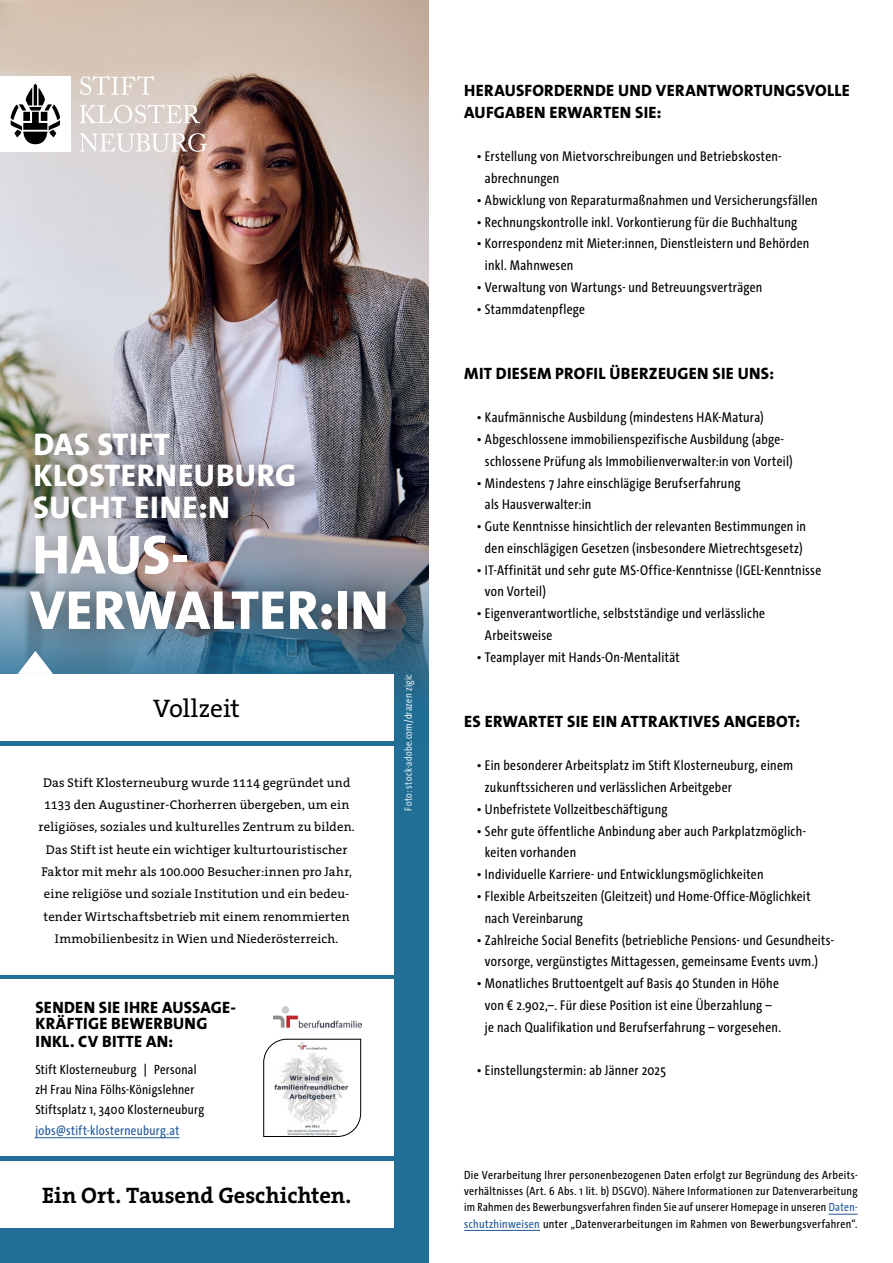
<style>
.page{position:relative;width:893px;height:1263px;background:#fff}
.page>*{position:absolute;margin:0;border:0;box-sizing:border-box;transform-origin:0 0}
.t1{font:800 55.5px/55.5px "The Sans B W8";letter-spacing:.005em;color:#fff}
.t2{font:800 31.5px/31.5px "The Sans B W8";letter-spacing:.015em;color:#fff}
.t3{font:25.5px "The Serif B W5 Plain";letter-spacing:-.005em;color:#000}
.t4{font:700 22.5px "The Serif B W7";color:#000}
.t5{font:800 16.5px/21.8px "The Sans B W8";letter-spacing:.015em;color:#000}
.t6{font:14.25px/21.8px "The Sans Cd LF5 Plain";letter-spacing:.02em;color:#000}
.t7{font:13.5px "The Sans Cd LF5 Plain";letter-spacing:.025em;color:#000}
.t8{font:13.5px "The Sans Cd LF5 Plain";letter-spacing:.025em;color:#22599b}
.t9{font:12.75px/22.4px "The Serif B W5 Plain";letter-spacing:.01em;color:#000;text-align:center}
.t10{font:12px/16.2px "The Sans Cd LF5 Plain";letter-spacing:.025em;color:#000;text-align:justify}
.t11{font:300 10.5px "The Sans Cd LF4";letter-spacing:.03em;color:#fff}
.s1{color:#22599b}
</style>
<div class="page">
<div style="left:0;top:0;width:429px;height:1263px;background:#216f96"></div>
<img style="left:0;top:0;width:429px;height:741px">
<svg style="left:80px;top:76px;width:74px;height:19px"></svg>
<svg style="left:80px;top:104px;width:120px;height:19px"></svg>
<svg style="left:79px;top:133px;width:128px;height:19px"></svg>
<div style="left:0;top:76px;width:71px;height:76px;background:#fff"></div>
<svg style="left:11px;top:83px;width:49px;height:61px"></svg>
<div style="left:9px;top:410px;width:400px;height:242px;background:#000;opacity:.5"></div>
<svg style="left:18px;top:651px;width:35px;height:23px"></svg>
<div style="left:0;top:746px;width:393px;height:228px;background:#fff"></div>
<div style="left:0;top:1161px;width:393px;height:66px;background:#fff"></div>
<div style="left:0;top:674px;width:393px;height:67px;background:#fff"></div>
<svg style="left:829px;top:1214px;width:29px;height:1px"></svg>
<hr style="left:464px;top:1230px;width:76px;height:1px;background:#22599b">
<div style="left:0;top:979px;width:393px;height:176px;background:#fff"></div>
<hr style="left:35px;top:1137px;width:144px;height:1px;background:#22599b">
<img style="left:274px;top:1007px;width:87px;height:22px">
<svg style="left:263px;top:1039px;width:98px;height:98px"></svg>
<p class="t2" style="left:33px;top:429px;width:265px">DAS STIFT<br>KLOSTERNEUBURG<br>SUCHT EINE:N</p>
<p class="t1" style="left:30px;top:527px;width:360px">HAUS-<br>VERWALTER:IN</p>
<p class="t3" style="left:153px;top:691px;width:88px">Vollzeit</p>
<p class="t9" style="left:39px;top:771px;width:318px">Das Stift Klosterneuburg wurde 1114 gegründet und 1133 den Augustiner-Chorherren übergeben, um ein religiöses, soziales und kulturelles Zentrum zu bilden.<br>Das Stift ist heute ein wichtiger kulturtouristischer Faktor mit mehr als 100.000 Besucher:innen pro Jahr, eine religiöse und soziale Institution und ein bedeu&shy;tender Wirtschaftsbetrieb mit einem renommierten Immobilienbesitz in Wien und Niederösterreich.</p>
<p class="t11" style="left:402px;top:811px;width:138px;rotate:-90deg">Foto: stock-adobe.com/drazen zigic</p>
<p class="t5" style="left:35px;top:999px;width:202px;line-height:16.5px">SENDEN SIE IHRE AUSSAGE-<br>KRÄFTIGE BEWERBUNG</p>
<p class="t5" style="left:35px;top:1031px;width:139px">INKL. CV BITTE AN:</p>
<p class="t7" style="left:35px;top:1060px;width:163px">Stift Klosterneuburg | Personal</p>
<p class="t7" style="left:35px;top:1081px;width:160px">zH Frau Nina Fölhs-Königslehner</p>
<p class="t7" style="left:35px;top:1101px;width:170px">Stiftsplatz 1, 3400 Klosterneuburg</p>
<p class="t8" style="left:35px;top:1121px;width:145px">jobs@stift-klosterneuburg.at</p>
<p class="t4" style="left:42px;top:1180px;width:310px">Ein Ort. Tausend Geschichten.</p>
<p class="t5" style="left:464px;top:80px;width:387px">HERAUSFORDERNDE UND VERANTWORTUNGSVOLLE<br>AUFGABEN ERWARTEN SIE:</p>
<p class="t6" style="left:485px;top:145px;width:298px;text-indent:-8px">• Erstellung von Mietvorschreibungen und Betriebskosten&shy;abrechnungen</p>
<p class="t6" style="left:477px;top:189px;width:342px">• Abwicklung von Reparaturmaßnahmen und Versicherungsfällen</p>
<p class="t6" style="left:477px;top:210px;width:322px">• Rechnungskontrolle inkl. Vorkontierung für die Buchhaltung</p>
<p class="t6" style="left:485px;top:232px;width:326px;text-indent:-8px">• Korrespondenz mit Mieter:innen, Dienstleistern und Behörden inkl. Mahnwesen</p>
<p class="t6" style="left:477px;top:276px;width:287px">• Verwaltung von Wartungs- und Betreuungsverträgen</p>
<p class="t6" style="left:477px;top:297px;width:110px">• Stammdatenpflege</p>
<p class="t5" style="left:464px;top:363px;width:311px">MIT DIESEM PROFIL ÜBERZEUGEN SIE UNS:</p>
<p class="t6" style="left:477px;top:406px;width:288px">• Kaufmännische Ausbildung (mindestens HAK-Matura)</p>
<p class="t6" style="left:485px;top:428px;width:309px;text-indent:-8px">• Abgeschlossene immobilienspezifische Ausbildung (abge&shy;schlossene Prüfung als Immobilienverwalter:in von Vorteil)</p>
<p class="t6" style="left:485px;top:471px;width:257px;text-indent:-8px">• Mindestens 7 Jahre einschlägige Berufserfahrung als Hausverwalter:in</p>
<p class="t6" style="left:477px;top:515px;width:331px;text-align:center">• Gute Kenntnisse hinsichtlich der relevanten Bestimmungen in den einschlägigen Gesetzen (insbesondere Mietrechtsgesetz)</p>
<p class="t6" style="left:485px;top:558px;width:338px;text-indent:-8px">• IT-Affinität und sehr gute MS-Office-Kenntnisse (IGEL-Kenntnisse von Vorteil)</p>
<p class="t6" style="left:485px;top:602px;width:282px;text-indent:-8px">• Eigenverantwortliche, selbstständige und verlässliche<br>Arbeitsweise</p>
<p class="t6" style="left:477px;top:645px;width:204px">• Teamplayer mit Hands-On-Mentalität</p>
<p class="t5" style="left:464px;top:711px;width:337px">ES ERWARTET SIE EIN ATTRAKTIVES ANGEBOT:</p>
<p class="t6" style="left:485px;top:754px;width:310px;text-indent:-8px">• Ein besonderer Arbeitsplatz im Stift Klosterneuburg, einem zukunftssicheren und verlässlichen Arbeitgeber</p>
<p class="t6" style="left:477px;top:798px;width:192px">• Unbefristete Vollzeitbeschäftigung</p>
<p class="t6" style="left:485px;top:819px;width:322px;text-indent:-8px">• Sehr gute öffentliche Anbindung aber auch Parkplatzmöglich&shy;keiten vorhanden</p>
<p class="t6" style="left:477px;top:863px;width:288px">• Individuelle Karriere- und Entwicklungsmöglichkeiten</p>
<p class="t6" style="left:485px;top:885px;width:327px;text-indent:-8px">• Flexible Arbeitszeiten (Gleitzeit) und Home-Office-Möglichkeit nach Vereinbarung</p>
<p class="t6" style="left:477px;top:928px;width:358px;text-align:center">• Zahlreiche Social Benefits (betriebliche Pensions- und Gesundheits&shy;vorsorge, vergünstigtes Mittagessen, gemeinsame Events uvm.)</p>
<p class="t6" style="left:477px;top:972px;width:306px;text-align:center">• Monatliches Bruttoentgelt auf Basis 40 Stunden in Höhe von € 2.902,–. Für diese Position ist eine Überzahlung –<br>je nach Qualifikation und Berufserfahrung – vorgesehen.</p>
<p class="t6" style="left:477px;top:1059px;width:190px">• Einstellungstermin: ab Jänner 2025</p>
<p class="t10" style="left:464px;top:1166px;width:395px">Die Verarbeitung Ihrer personenbezogenen Daten erfolgt zur Begründung des Arbeits&shy;verhältnisses (Art. 6 Abs. 1 lit. b) DSGVO). Nähere Informationen zur Datenverarbeitung im Rahmen des Bewerbungsverfahren finden Sie auf unserer Homepage in unseren <span class="s1">Daten&shy;schutzhinweisen</span> unter „Datenverarbeitungen im Rahmen von Bewerbungsverfahren“.</p>
</div>
